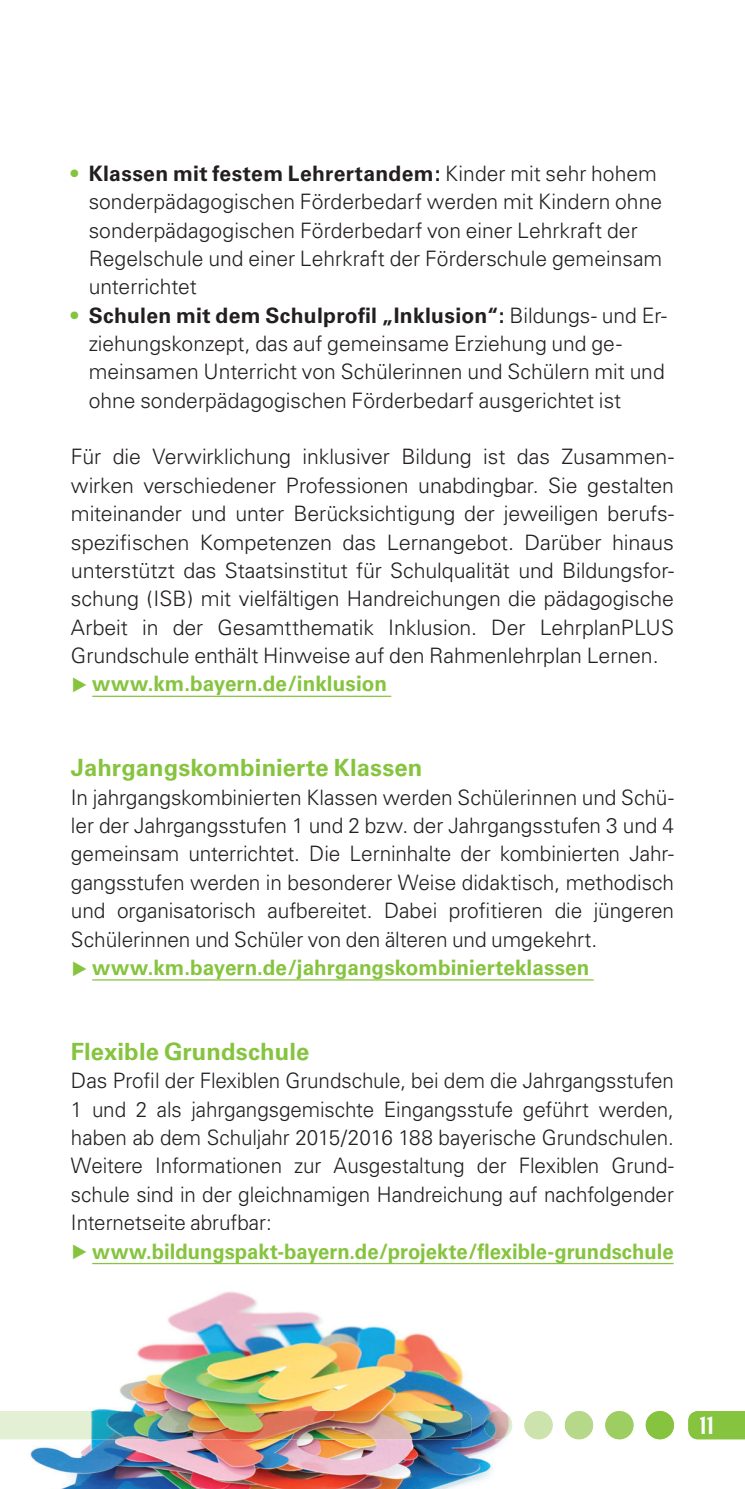
<style>
.page{position:relative;width:745px;height:1489px;background:#fff}
.page>*{position:absolute;margin:0;border:0;box-sizing:border-box;transform-origin:0 0}
.t1{font:700 25px "Sansation";color:#fff}
.t2{font:700 23.75px "Univers";letter-spacing:.005em;color:#86c43f}
.t3{font:300 21.25px/28.2px "Univers";color:#231f20;text-align:justify}
.t4{font:700 21.25px "Univers";color:#86c43f}
.t5{font:700 21.25px "Univers";color:#86c43f;scale:.95 1}
.s1{font-weight:700;color:#86c43f}
.s2{font-weight:700}
</style>
<div class="page">
<img style="left:0;top:1263px;width:744px;height:225px">
<img style="left:687px;top:1410px;width:57px;height:29px">
<img style="left:699px;top:1416px;width:12px;height:18px">
<img style="left:645px;top:1410px;width:28px;height:29px;border-radius:50%">
<img style="left:604px;top:1410px;width:29px;height:29px;border-radius:50%">
<img style="left:524px;top:1410px;width:28px;height:29px;border-radius:50%">
<img style="left:564px;top:1410px;width:28px;height:29px;border-radius:50%">
<img style="left:483px;top:1410px;width:29px;height:29px;border-radius:50%">
<img style="left:0;top:1410px;width:471px;height:29px">
<hr style="left:92px;top:695px;width:299px;height:2px;background:#86c43f">
<hr style="left:92px;top:979px;width:501px;height:1px;background:#86c43f">
<hr style="left:92px;top:1262px;width:581px;height:1px;background:#86c43f">
<p class="t3" style="left:89px;top:161px;width:574px;text-align:left;text-indent:-18px"><span class="s1">•</span> <span class="s2">Klassen mit festem Lehrertandem:</span> Kinder mit sehr hohem sonderpädagogischen Förderbedarf werden mit Kindern ohne sonderpädagogischen Förderbedarf von einer Lehrkraft der Regelschule und einer Lehrkraft der Förderschule gemeinsam unterrichtet</p>
<p class="t3" style="left:89px;top:303px;width:579px;text-align:left;text-indent:-18px"><span class="s1">•</span> <span class="s2">Schulen mit dem Schulprofil „Inklusion“:</span> Bildungs- und Er&shy;ziehungskonzept, das auf gemeinsame Erziehung und ge&shy;meinsamen Unterricht von Schülerinnen und Schülern mit und ohne sonderpädagogischen Förderbedarf ausgerichtet ist</p>
<p class="t3" style="left:71px;top:444px;width:604px">Für die Verwirklichung inklusiver Bildung ist das Zusammen&shy;wirken verschiedener Professionen unabdingbar. Sie gestalten mitein ander und unter Berücksichtigung der jeweiligen berufs&shy;spezifischen Kompetenzen das Lernangebot. Darüber hinaus unterstützt das Staatsinstitut für Schulqualität und Bildungsfor&shy;schung (ISB) mit vielfältigen Handreichungen die pädagogische Arbeit in der Gesamtthematik Inklusion. Der LehrplanPLUS Grundschule enthält Hinweise auf den Rahmenlehrplan Lernen.</p>
<p class="t4" style="left:92px;top:676px;width:296px">www.km.bayern.de/inklusion</p>
<h3 class="t2" style="left:71px;top:759px;width:353px">Jahrgangskombinierte Klassen</h3>
<p class="t3" style="left:71px;top:785px;width:604px">In jahrgangskombinierten Klassen werden Schülerinnen und Schü&shy;ler der Jahrgangsstufen 1 und 2 bzw. der Jahrgangsstufen 3 und 4 gemeinsam unterrichtet. Die Lerninhalte der kombinierten Jahr&shy;gangsstufen werden in besonderer Weise didaktisch, methodisch und organisatorisch aufbereitet. Dabei profitieren die jüngeren Schülerinnen und Schüler von den älteren und umgekehrt.</p>
<p class="t4" style="left:92px;top:959px;width:498px">www.km.bayern.de/jahrgangskombinierteklassen</p>
<h3 class="t2" style="left:71px;top:1042px;width:240px">Flexible Grundschule</h3>
<p class="t3" style="left:71px;top:1068px;width:604px">Das Profil der Flexiblen Grundschule, bei dem die Jahrgangsstufen 1 und 2 als jahrgangsgemischte Eingangsstufe geführt werden, haben ab dem Schuljahr 2015/2016 188 bayerische Grundschulen.<br>Weitere Informationen zur Ausgestaltung der Flexiblen Grund&shy;schule sind in der gleichnamigen Handreichung auf nachfolgender Internetseite abrufbar:</p>
<p class="t5" style="left:71px;top:1243px;width:635px">✓ www.bildungspakt-bayern.de/projekte/flexible-grundschule</p>
<p class="t1" style="left:698px;top:1415px;width:16px">11</p>
</div>
